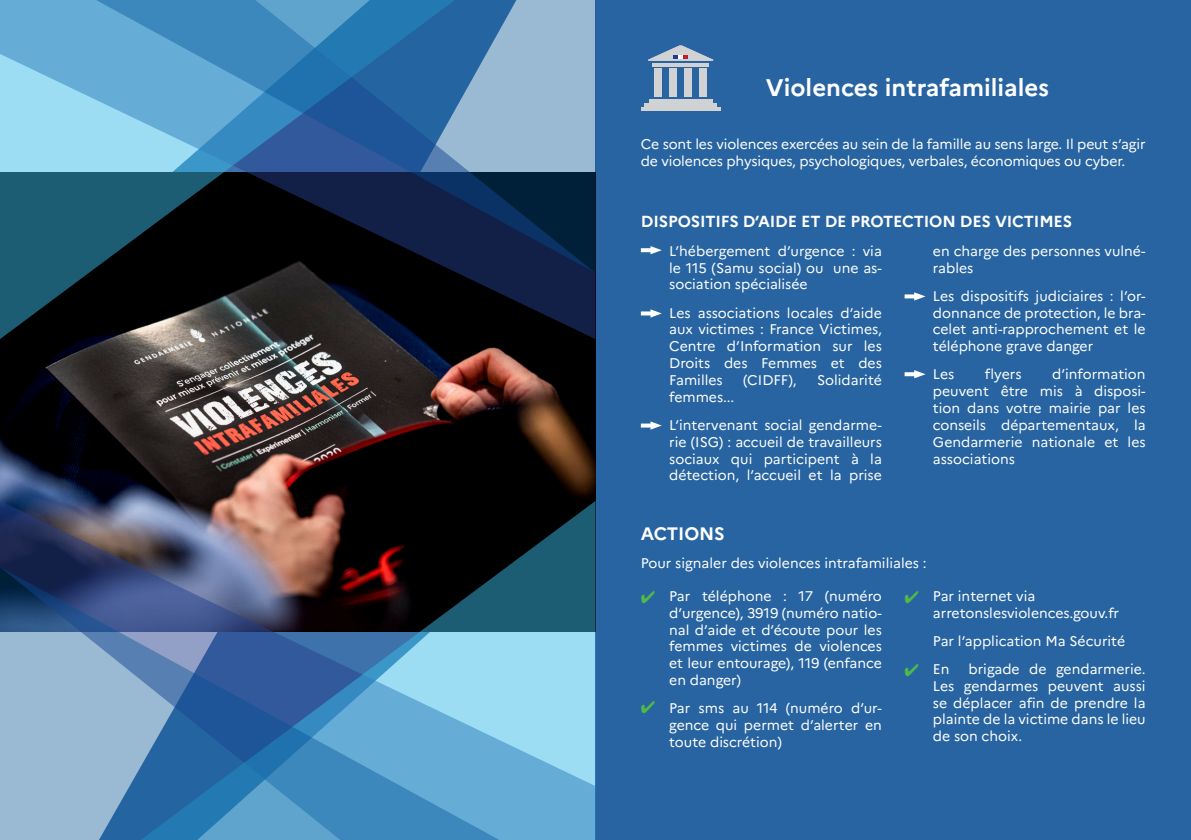
<style>
.page{position:relative;width:1191px;height:840px;background:#fff}
.page>*{position:absolute;margin:0;border:0;box-sizing:border-box;transform-origin:0 0}
.t1{font:700 24px "Marianne";color:#fff}
.t2{font:700 18px "Marianne";letter-spacing:-.01em;color:#fff}
.t3{font:700 16px "Marianne";letter-spacing:-.01em;color:#fff}
.t4{font:14px/16.8px "Marianne";color:#fff;text-align:justify}
</style>
<div class="page">
<div style="left:595px;top:0;width:596px;height:839px;background:#2764a1"></div>
<hr style="left:652px;top:63px;width:57px;height:3px;background:#d1d2d4">
<div style="left:654px;top:68px;width:8px;height:29px;background:#d1d2d4"></div>
<div style="left:669px;top:68px;width:8px;height:29px;background:#d1d2d4"></div>
<div style="left:684px;top:68px;width:8px;height:29px;background:#d1d2d4"></div>
<div style="left:699px;top:68px;width:8px;height:29px;background:#d1d2d4"></div>
<div style="left:649px;top:99px;width:63px;height:12px;background:#d1d2d4"></div>
<div style="left:644px;top:103px;width:72px;height:8px;background:#d1d2d4"></div>
<hr style="left:641px;top:107px;width:79px;height:4px;background:#d1d2d4">
<svg style="left:648px;top:45px;width:65px;height:16px"></svg>
<img style="left:0;top:339px;width:595px;height:161px">
<svg style="left:641px;top:248px;width:9px;height:4px"></svg>
<svg style="left:650px;top:246px;width:12px;height:8px"></svg>
<svg style="left:641px;top:311px;width:9px;height:4px"></svg>
<svg style="left:650px;top:309px;width:12px;height:8px"></svg>
<svg style="left:641px;top:423px;width:9px;height:4px"></svg>
<svg style="left:650px;top:421px;width:12px;height:8px"></svg>
<svg style="left:904px;top:294px;width:10px;height:4px"></svg>
<svg style="left:914px;top:292px;width:11px;height:8px"></svg>
<svg style="left:904px;top:372px;width:10px;height:4px"></svg>
<svg style="left:914px;top:370px;width:11px;height:8px"></svg>
<svg style="left:0;top:500px;width:141px;height:66px;background:#424864"></svg>
<svg style="left:141px;top:500px;width:454px;height:339px;background:#577381"></svg>
<svg style="left:0;top:566px;width:499px;height:273px;background:#5581a8"></svg>
<svg style="left:455px;top:273px;width:140px;height:66px;background:#080f22"></svg>
<svg style="left:0;top:0;width:455px;height:339px;background:#395c6b"></svg>
<svg style="left:96px;top:0;width:499px;height:273px;background:#3a668a"></svg>
<p class="t1" style="left:766px;top:73px;width:285px">Violences intrafamiliales</p>
<p class="t4" style="left:641px;top:135px;width:506px">Ce sont les violences exercées au sein de la famille au sens large. Il peut s’agir de violences physiques, psychologiques, verbales, économiques ou cyber.</p>
<p class="t3" style="left:641px;top:211px;width:433px">DISPOSITIFS D’AIDE ET DE PROTECTION DES VICTIMES</p>
<p class="t4" style="left:933px;top:242px;width:214px">en charge des personnes vulné&shy;rables</p>
<p class="t4" style="left:933px;top:287px;width:214px">Les dispositifs judiciaires : l’or&shy;donnance de protection, le bra&shy;celet anti-rapprochement et le téléphone grave danger</p>
<p class="t4" style="left:933px;top:366px;width:23px">Les</p>
<p class="t4" style="left:985px;top:366px;width:38px">flyers</p>
<p class="t4" style="left:669px;top:242px;width:214px">L’hébergement d’urgence : via le 115 (Samu social) ou une as&shy;sociation spécialisée</p>
<p class="t4" style="left:669px;top:304px;width:214px">Les associations locales d’aide aux victimes : France Victimes, Centre d’Information sur les Droits des Femmes et des Familles</p>
<p class="t4" style="left:933px;top:366px;width:214px;text-indent:119px">d’information peuvent être mis à disposi&shy;tion dans votre mairie par les conseils départementaux, la Gendarmerie nationale et les associations</p>
<p class="t4" style="left:743px;top:371px;width:55px">(CIDFF),</p>
<p class="t4" style="left:817px;top:371px;width:66px">Solidarité</p>
<p class="t4" style="left:669px;top:388px;width:67px">femmes...</p>
<p class="t4" style="left:669px;top:416px;width:214px">L’intervenant social gendarme&shy;rie (ISG) : accueil de travailleurs sociaux qui participent à la détection, l’accueil et la prise</p>
<p class="t2" style="left:641px;top:522px;width:85px">ACTIONS</p>
<p class="t4" style="left:641px;top:554px;width:287px">Pour signaler des violences intrafamiliales :</p>
<p class="t4" style="left:669px;top:587px;width:214px">Par téléphone : 17 (numéro d’urgence), 3919 (numéro natio&shy;nal d’aide et d’écoute pour les femmes victimes de violences et leur entourage), 119 (enfance en danger)</p>
<p class="t4" style="left:669px;top:699px;width:214px">Par sms au 114 (numéro d’ur&shy;gence qui permet d’alerter en toute discrétion)</p>
<p class="t4" style="left:933px;top:587px;width:188px">Par internet via arretonslesviolences.gouv.fr</p>
<p class="t4" style="left:933px;top:632px;width:194px">Par l’application Ma Sécurité</p>
<p class="t4" style="left:933px;top:660px;width:18px">En</p>
<p class="t4" style="left:933px;top:660px;width:214px;text-indent:36px">brigade de gendarmerie.<br>Les gendarmes peuvent aussi se déplacer afin de prendre la plainte de la victime dans le lieu de son choix.</p>
</div>
